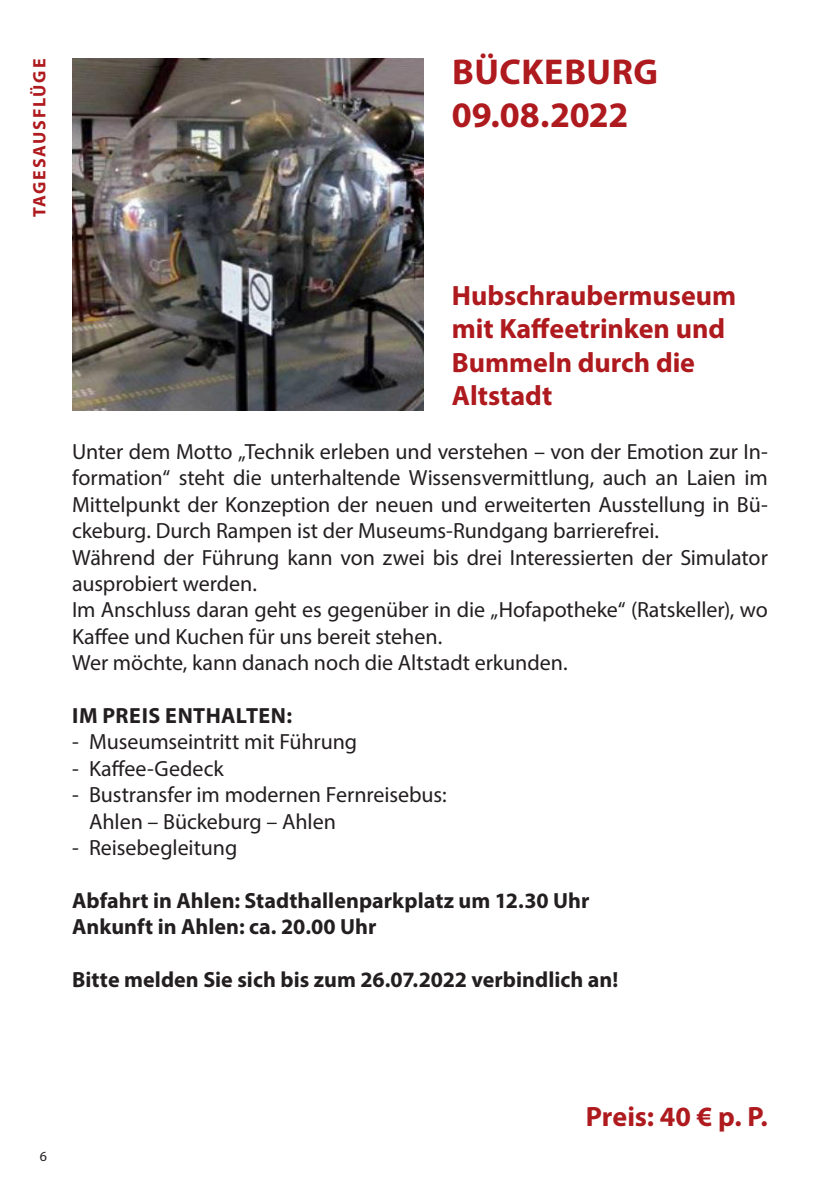
<style>
.page{position:relative;width:840px;height:1191px;background:#fff}
.page>*{position:absolute;margin:0;border:0;box-sizing:border-box;transform-origin:0 0}
.t1{font:700 36px/43.2px "Myriad Pro";letter-spacing:.01em;color:#ae1a1e}
.t2{font:700 28px/33.6px "Myriad Pro";color:#ae1a1e}
.t3{font:22px/26.4px "Myriad Pro";letter-spacing:-.005em;color:#231f20}
.t4{font:700 22px/26.4px "Myriad Pro";color:#231f20}
.t5{font:700 22px "Myriad Pro";letter-spacing:.02em;color:#231f20}
.t6{font:700 18px "Myriad Pro";letter-spacing:.09em;color:#ae1a1e}
.t7{font:14px "Myriad Pro";color:#231f20}
</style>
<div class="page">
<img style="left:72px;top:59px;width:351px;height:351px">
<p class="t6" style="left:28px;top:217px;width:160px;rotate:-90deg">TAGESAUSFLÜGE</p>
<h1 class="t1" style="left:451px;top:49px;width:208px">BÜCKEBURG<br>09.08.2022</h1>
<p class="t2" style="left:451px;top:277px;width:286px">Hubschraubermuseum mit Kaffeetrinken und<br>Bummeln durch die<br>Altstadt</p>
<p class="t3" style="left:72px;top:438px;width:697px">Unter dem Motto „Technik erleben und verstehen – von der Emotion zur In&shy;formation“ steht die unterhaltende Wissensvermittlung, auch an Laien im Mittelpunkt der Konzeption der neuen und erweiterten Ausstellung in Bü&shy;ckeburg. Durch Rampen ist der Museums-Rundgang barrierefrei.<br>Während der Führung kann von zwei bis drei Interessierten der Simulator ausprobiert werden.<br>Im Anschluss daran geht es gegenüber in die „Hofapotheke“ (Ratskeller), wo Kaffee und Kuchen für uns bereit stehen.<br>Wer möchte, kann danach noch die Altstadt erkunden.</p>
<p class="t5" style="left:72px;top:701px;width:221px">IM PREIS ENTHALTEN:</p>
<p class="t3" style="left:72px;top:728px;width:286px">- Museumseintritt mit Führung</p>
<p class="t3" style="left:72px;top:755px;width:153px">- Kaffee-Gedeck</p>
<p class="t3" style="left:89px;top:781px;width:359px;text-indent:-17px">- Bustransfer im modernen Fernreisebus:<br>Ahlen – Bückeburg – Ahlen</p>
<p class="t3" style="left:72px;top:834px;width:167px">- Reisebegleitung</p>
<p class="t4" style="left:72px;top:886px;width:518px">Abfahrt in Ahlen: Stadthallenparkplatz um 12.30 Uhr<br>Ankunft in Ahlen: ca. 20.00 Uhr</p>
<p class="t4" style="left:72px;top:965px;width:547px">Bitte melden Sie sich bis zum 26.07.2022 verbindlich an!</p>
<p class="t7" style="left:40px;top:1147px;width:9px">6</p>
<p class="t2" style="left:585px;top:1099px;width:183px">Preis: 40 € p. P.</p>
</div>
